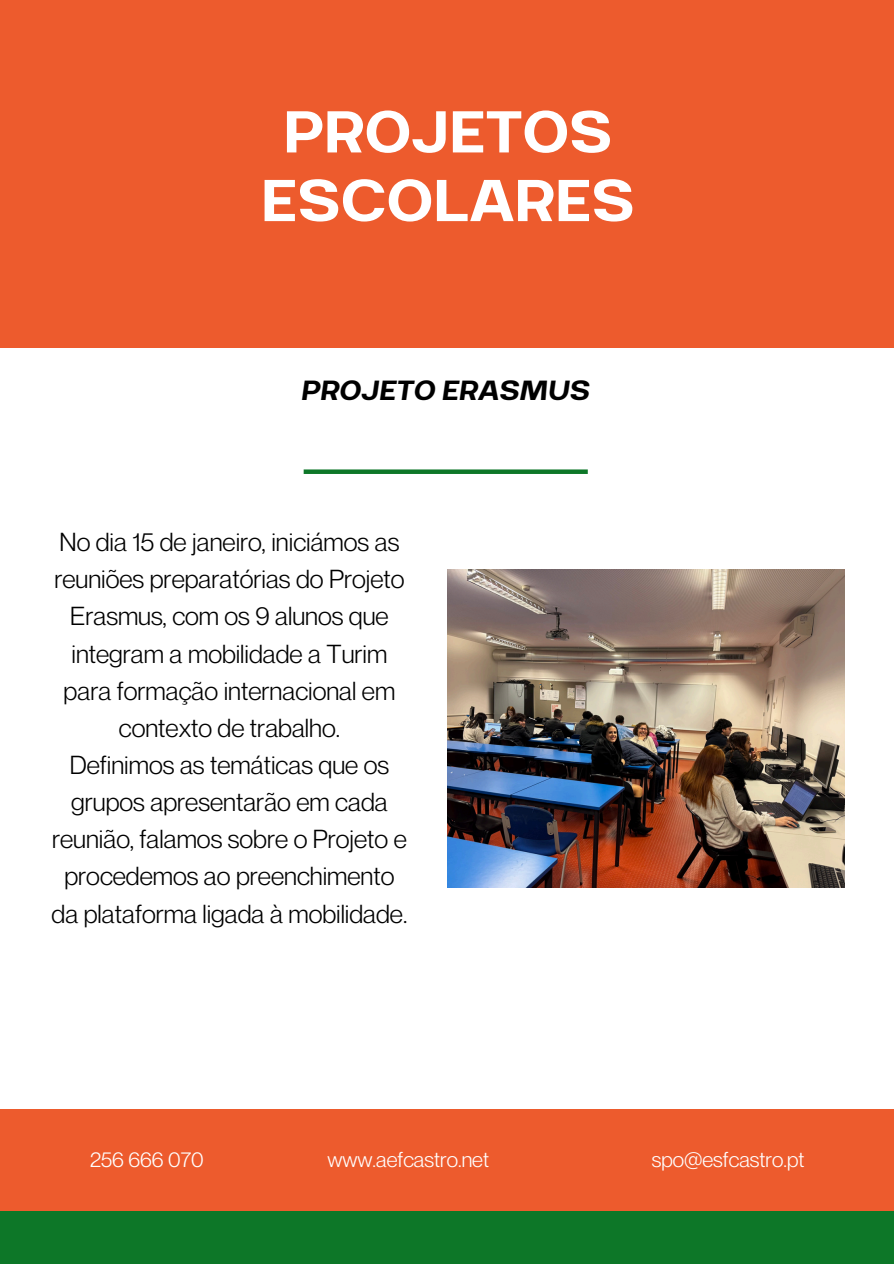
<style>
.page{position:relative;width:894px;height:1264px;background:#fff}
.page>*{position:absolute;margin:0;border:0;box-sizing:border-box;transform-origin:0 0}
.t1{font:70.35px/68.7px "Breul Grotesk A";color:#fff;text-align:center}
.t2{font:italic 33.15px "Breul Grotesk A";color:#000}
.t3{font:25.5px/37.2px "Neue Montreal";color:#000;text-align:center}
.t4{font:21px "Neue Montreal";color:#fff}
</style>
<div class="page">
<div style="left:0;top:0;width:893px;height:348px;background:#ed5b2d"></div>
<div style="left:0;top:1108px;width:893px;height:104px;background:#ed5b2d"></div>
<div style="left:0;top:1211px;width:893px;height:52px;background:#0d7728"></div>
<div style="left:303px;top:469px;width:284px;height:5px;background:#0d7728"></div>
<img style="left:448px;top:569px;width:396px;height:318px">
<h1 class="t1" style="left:261px;top:89px;width:375px">PROJETOS<br>ESCOLARES</h1>
<p class="t2" style="left:300px;top:362px;width:290px">PROJETO ERASMUS</p>
<p class="t3" style="left:52px;top:523px;width:357px">No dia 15 de janeiro, iniciámos as reuniões preparatórias do Projeto<br>Erasmus, com os 9 alunos que integram a mobilidade a Turim para formação internacional em contexto de trabalho.<br>Definimos as temáticas que os grupos apresentarão em cada reunião, falamos sobre o Projeto e procedemos ao preenchimento da plataforma ligada à mobilidade.</p>
<h2 class="t4" style="left:90px;top:1146px;width:115px">256 666 070</h2>
<p class="t4" style="left:327px;top:1146px;width:163px">www.aefcastro.net</p>
<h3 class="t4" style="left:651px;top:1146px;width:154px">spo@esfcastro.pt</h3>
</div>
